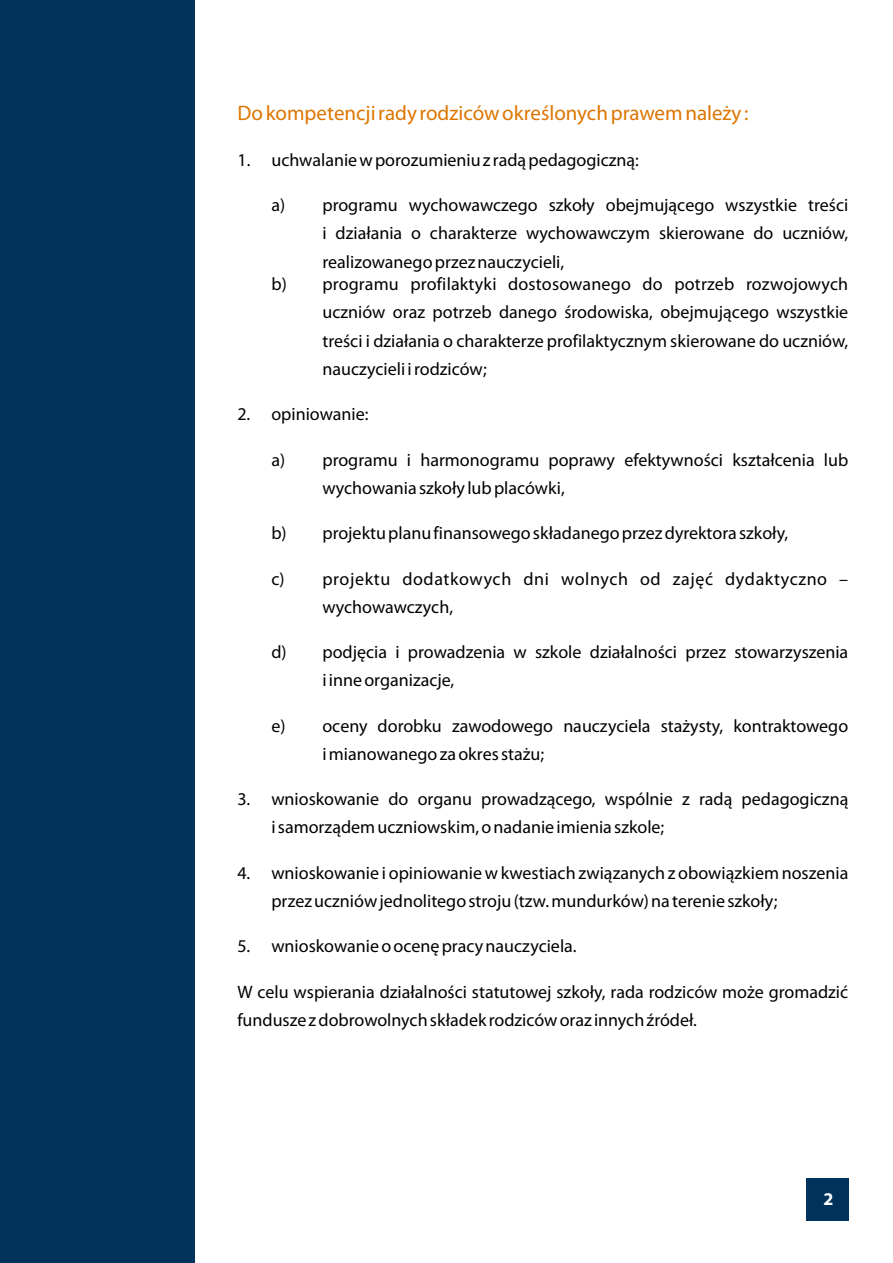
<style>
.page{position:relative;width:893px;height:1263px;background:#fff}
.page>*{position:absolute;margin:0;border:0;box-sizing:border-box;transform-origin:0 0}
.t1{font:21px "Myriad Pro";color:#de7500}
.t2{font:18px/28.2px "Myriad Pro";color:#000}
.t3{font:18px/28.2px "Myriad Pro";letter-spacing:.035em;color:#000}
.t4{font:700 18px "Myriad Pro";color:#fff}
</style>
<div class="page">
<div style="left:0;top:0;width:195px;height:1263px;background:#00335c"></div>
<div style="left:806px;top:1178px;width:42px;height:43px;background:#00335c"></div>
<p class="t1" style="left:237px;top:104px;width:513px">Do kompetencji rady rodziców określonych prawem należy :</p>
<p class="t2" style="left:237px;top:147px;width:403px">1. uchwalanie w porozumieniu z radą pedagogiczną:</p>
<p class="t2" style="left:322px;top:193px;width:527px;text-align:justify;text-indent:-51px">a) programu wychowawczego szkoły obejmującego wszystkie treści i działania o charakterze wychowawczym skierowane do uczniów, realizowanego przez nauczycieli,</p>
<p class="t2" style="left:322px;top:272px;width:527px;text-align:justify;text-indent:-51px">b) programu profilaktyki dostosowanego do potrzeb rozwojowych uczniów oraz potrzeb danego środowiska, obejmującego wszystkie treści i działania o charakterze profilaktycznym skierowane do uczniów, nauczycieli i rodziców;</p>
<p class="t2" style="left:237px;top:401px;width:133px">2. opiniowanie:</p>
<p class="t2" style="left:322px;top:447px;width:527px;text-indent:-51px">a) programu i harmonogramu poprawy efektywności kształcenia lub wychowania szkoły lub placówki,</p>
<p class="t2" style="left:271px;top:520px;width:518px">b) projektu planu finansowego składanego przez dyrektora szkoły,</p>
<p class="t3" style="left:322px;top:566px;width:527px;text-indent:-51px">c) projektu dodatkowych dni wolnych od zajęć dydaktyczno – wychowawczych,</p>
<p class="t2" style="left:322px;top:639px;width:527px;text-indent:-51px">d) podjęcia i prowadzenia w szkole działalności przez stowarzyszenia i inne organizacje,</p>
<p class="t2" style="left:322px;top:713px;width:527px;text-indent:-51px">e) oceny dorobku zawodowego nauczyciela stażysty, kontraktowego i mianowanego za okres stażu;</p>
<p class="t2" style="left:271px;top:787px;width:578px;text-indent:-34px">3. wnioskowanie do organu prowadzącego, wspólnie z radą pedagogiczną i samorządem uczniowskim, o nadanie imienia szkole;</p>
<p class="t2" style="left:271px;top:860px;width:578px;text-indent:-34px">4. wnioskowanie i opiniowanie w kwestiach związanych z obowiązkiem noszenia przez uczniów jednolitego stroju (tzw. mundurków) na terenie szkoły;</p>
<p class="t2" style="left:237px;top:934px;width:341px">5. wnioskowanie o ocenę pracy nauczyciela.</p>
<p class="t2" style="left:237px;top:979px;width:612px">W celu wspierania działalności statutowej szkoły, rada rodziców może gromadzić fundusze z dobrowolnych składek rodziców oraz innych źródeł.</p>
<p class="t4" style="left:824px;top:1192px;width:11px">2</p>
</div>
